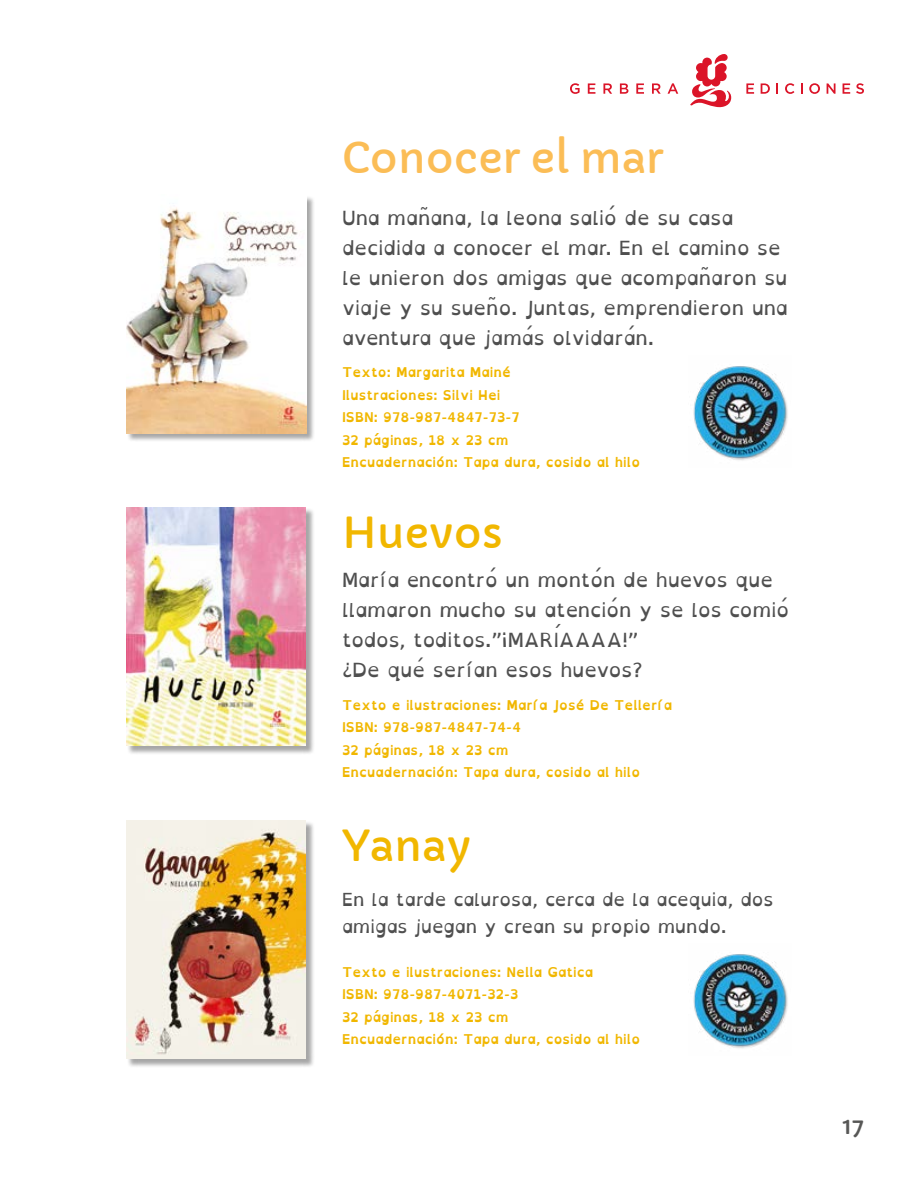
<style>
.page{position:relative;width:918px;height:1188px;background:#fff}
.page>*{position:absolute;margin:0;border:0;box-sizing:border-box;transform-origin:0 0}
.t1{font:42px "Capriola";color:#fbbd56}
.t2{font:42px "Capriola";color:#f1b700}
.t3{font:24px "Capriola";color:#575756}
.t4{font:19.5px/30px "Open Dyslexic Alta";color:#4f4f4f}
.t5{font:18px/27px "Open Dyslexic Alta";color:#4f4f4f}
.t6{font:700 13.5px/22.5px "Open Dyslexic Alta";color:#f1b700}
</style>
<div class="page">
<svg style="left:690px;top:54px;width:41px;height:54px"></svg>
<svg style="left:570px;top:83px;width:10px;height:11px"></svg>
<svg style="left:588px;top:83px;width:7px;height:11px"></svg>
<svg style="left:603px;top:83px;width:9px;height:11px"></svg>
<svg style="left:620px;top:83px;width:8px;height:11px"></svg>
<svg style="left:636px;top:83px;width:8px;height:11px"></svg>
<svg style="left:652px;top:83px;width:9px;height:11px"></svg>
<svg style="left:668px;top:83px;width:10px;height:11px"></svg>
<svg style="left:746px;top:83px;width:8px;height:11px"></svg>
<svg style="left:761px;top:83px;width:9px;height:11px"></svg>
<svg style="left:785px;top:83px;width:9px;height:11px"></svg>
<svg style="left:801px;top:83px;width:2px;height:11px"></svg>
<svg style="left:809px;top:83px;width:11px;height:11px"></svg>
<svg style="left:827px;top:83px;width:9px;height:11px"></svg>
<svg style="left:843px;top:83px;width:7px;height:11px"></svg>
<svg style="left:856px;top:83px;width:8px;height:11px"></svg>
<div style="left:127px;top:196px;width:188px;height:246px;background:#000;opacity:.35"></div>
<img style="left:126px;top:196px;width:180px;height:237px">
<div style="left:127px;top:508px;width:188px;height:247px;background:#000;opacity:.35"></div>
<img style="left:126px;top:507px;width:180px;height:239px">
<div style="left:127px;top:821px;width:188px;height:247px;background:#000;opacity:.35"></div>
<img style="left:126px;top:820px;width:180px;height:239px">
<img style="left:693px;top:366px;width:95px;height:95px">
<img style="left:693px;top:954px;width:95px;height:95px">
<h1 class="t1" style="left:342px;top:132px;width:323px">Conocer el mar</h1>
<h3 class="t4" style="left:342px;top:203px;width:447px">Una mañana, la leona salió de su casa decidida a conocer el mar. En el camino se le unieron dos amigas que acompañaron su viaje y su sueño. Juntas, emprendieron una aventura que jamás olvidarán.</h3>
<p class="t6" style="left:342px;top:361px;width:300px">Texto: Margarita Mainé<br>Ilustraciones: Silvi Hei<br>ISBN: 978-987-4847-73-7<br>32 páginas, 18 x 23 cm<br>Encuadernación: Tapa dura, cosido al hilo</p>
<h1 class="t2" style="left:342px;top:507px;width:162px">Huevos</h1>
<h3 class="t4" style="left:342px;top:566px;width:449px">María encontró un montón de huevos que llamaron mucho su atención y se los comió todos, toditos.”¡MARÍAAAA!”<br>¿De qué serían esos huevos?</h3>
<p class="t6" style="left:342px;top:694px;width:332px">Texto e ilustraciones: María José De Tellería ISBN: 978-987-4847-74-4<br>32 páginas, 18 x 23 cm<br>Encuadernación: Tapa dura, cosido al hilo</p>
<h1 class="t2" style="left:342px;top:820px;width:131px">Yanay</h1>
<h3 class="t5" style="left:342px;top:886px;width:433px">En la tarde calurosa, cerca de la acequia, dos amigas juegan y crean su propio mundo.</h3>
<p class="t6" style="left:342px;top:961px;width:300px">Texto e ilustraciones: Nella Gatica<br>ISBN: 978-987-4071-32-3<br>32 páginas, 18 x 23 cm<br>Encuadernación: Tapa dura, cosido al hilo</p>
<h2 class="t3" style="left:842px;top:1111px;width:23px">17</h2>
</div>
